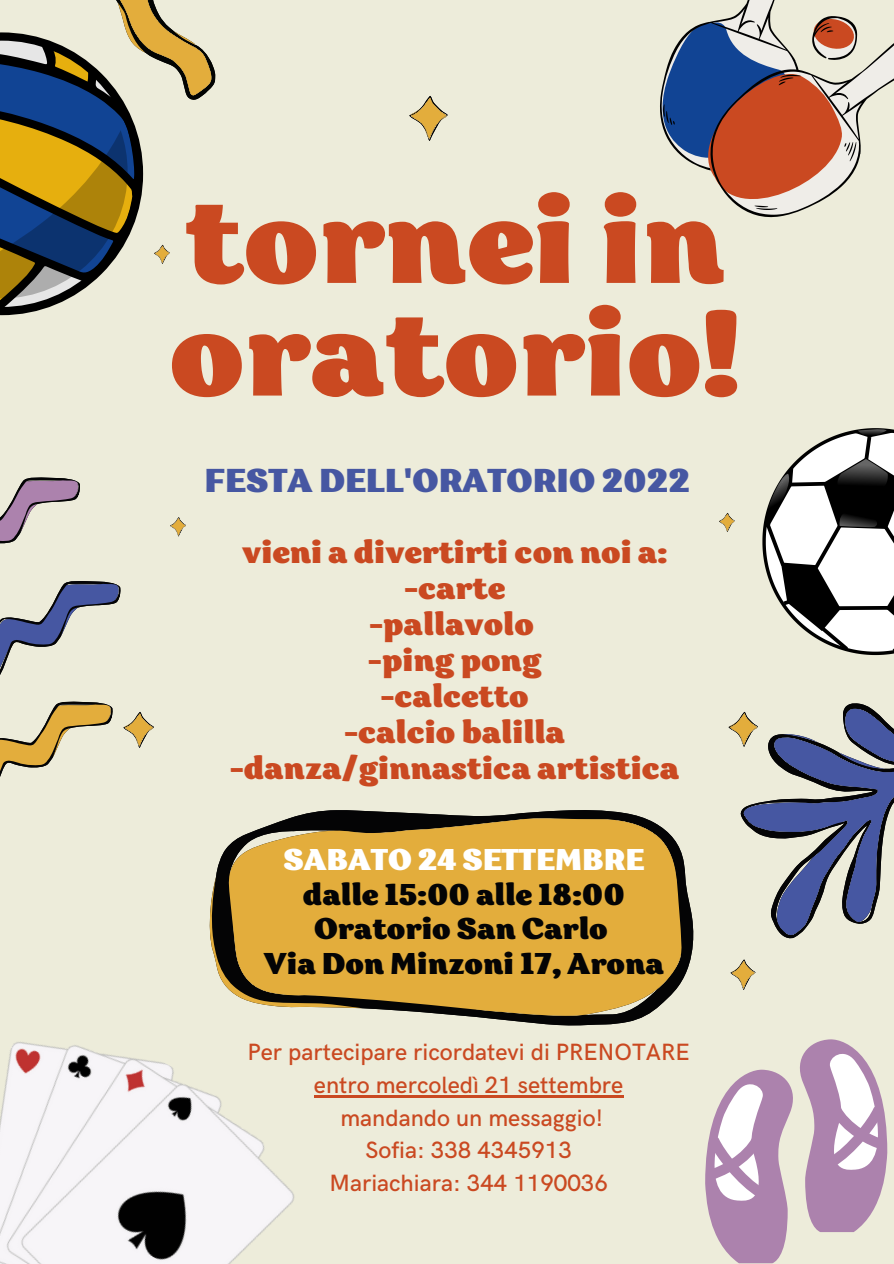
<style>
.page{position:relative;width:894px;height:1264px;background:#fff}
.page>*{position:absolute;margin:0;border:0;box-sizing:border-box;transform-origin:0 0}
.t1{font:900 121.65px/112.6px "Garbata";color:#ca4921}
.t2{font:900 33px "Garbata";color:#4657a2}
.t3{font:900 31.5px/36px "Garbata";color:#ca4921;text-align:center}
.t4{font:900 30px/35px "Garbata";color:#040405;text-align:center}
.t5{font:900 30px "Garbata";color:#fff}
.t6{font:500 23.7px/32.7px "HK Grotesk";color:#ca4921;text-align:center}
</style>
<div class="page">
<div style="left:0;top:0;width:893px;height:1263px;background:#edecda"></div>
<svg style="left:209px;top:810px;width:485px;height:288px;fill:#e3ad3c"></svg>
<svg style="left:409px;top:96px;width:38px;height:45px"></svg>
<svg style="left:730px;top:959px;width:25px;height:30px"></svg>
<svg style="left:170px;top:517px;width:16px;height:19px"></svg>
<svg style="left:0;top:477px;width:154px;height:300px"></svg>
<svg style="left:0;top:0;width:216px;height:315px"></svg>
<svg style="left:719px;top:428px;width:174px;height:510px"></svg>
<svg style="left:660px;top:0;width:233px;height:218px"></svg>
<svg style="left:705px;top:1039px;width:183px;height:224px"></svg>
<img style="left:0;top:995px;width:322px;height:268px">
<hr style="left:314px;top:1095px;width:309px;height:2px;background:#ca4921">
<h1 class="t1" style="left:169px;top:198px;width:572px">tornei in oratorio!</h1>
<h2 class="t2" style="left:204px;top:468px;width:486px">FESTA DELL'ORATORIO 2022</h2>
<h3 class="t3" style="left:230px;top:537px;width:450px">vieni a divertirti con noi a: -carte<br>-pallavolo<br>-ping pong<br>-calcetto<br>-calcio balilla -danza/ginnastica artistica</h3>
<p class="t5" style="left:283px;top:848px;width:362px">SABATO 24 SETTEMBRE</p>
<p class="t4" style="left:264px;top:880px;width:401px">dalle 15:00 alle 18:00<br>Oratorio San Carlo<br>Via Don Minzoni 17, Arona</p>
<p class="t6" style="left:247px;top:1036px;width:444px">Per partecipare ricordatevi di PRENOTARE entro mercoledì 21 settembre<br>mandando un messaggio!<br>Sofia: 338 4345913<br>Mariachiara: 344 1190036</p>
</div>
